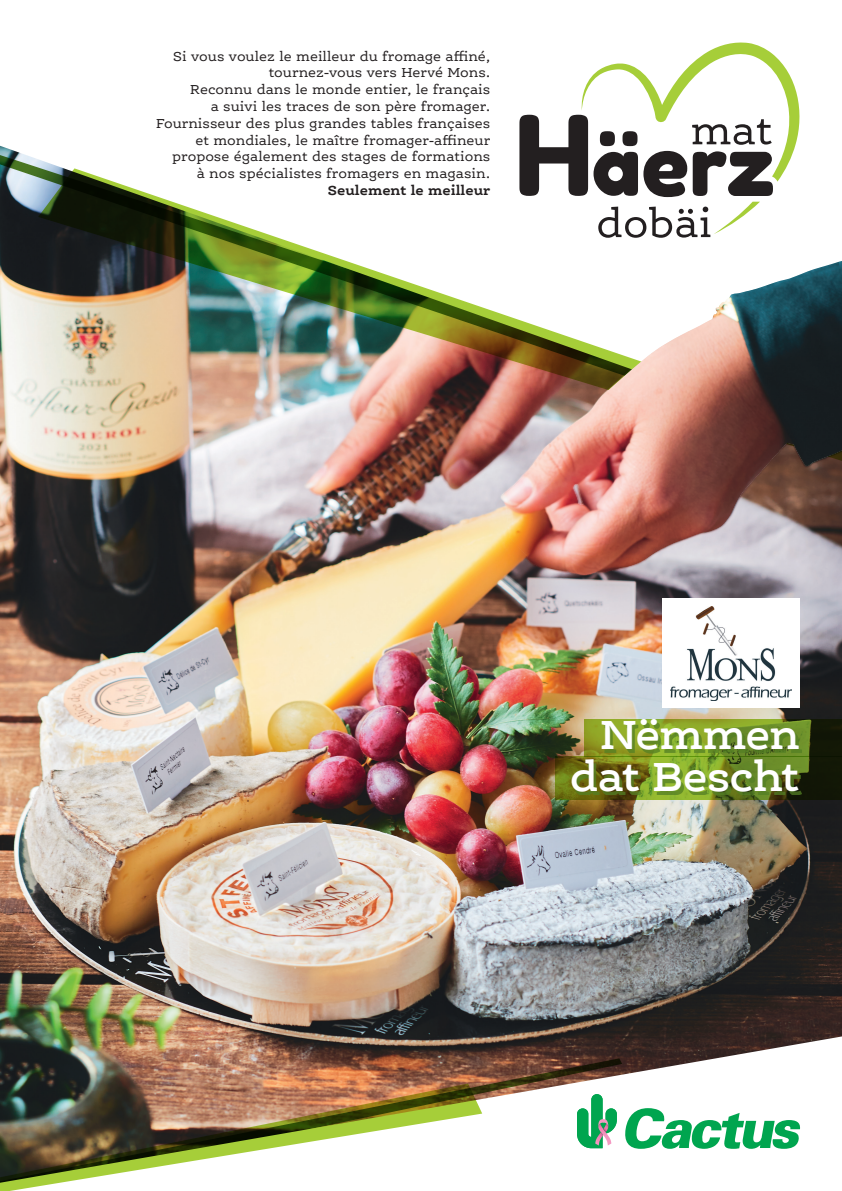
<style>
.page{position:relative;width:842px;height:1191px;background:#fff}
.page>*{position:absolute;margin:0;border:0;box-sizing:border-box;transform-origin:0 0}
.t1{font:600 43.4px/42px "Ernestine Pro";letter-spacing:-.025em;color:#fff;text-align:right}
.t2{font:14px/16.8px "Ernestine Pro";color:#231f20;text-align:right}
.t3{font:700 14px "Ernestine Pro";color:#231f20}
</style>
<div class="page">
<img style="left:0;top:444px;width:842px;height:592px">
<img style="left:0;top:1036px;width:842px;height:113px">
<img style="left:0;top:1083px;width:482px;height:108px">
<svg style="left:623px;top:1108px;width:178px;height:40px"></svg>
<svg style="left:0;top:145px;width:63px;height:299px"></svg>
<img style="left:38px;top:168px;width:463px;height:299px">
<svg style="left:519px;top:42px;width:281px;height:196px"></svg>
<svg style="left:585px;top:719px;width:257px;height:37px;fill:#141906"></svg>
<svg style="left:555px;top:756px;width:287px;height:44px"></svg>
<div style="left:575px;top:722px;width:227px;height:73px;background:#537f24;opacity:.75"></div>
<img style="left:501px;top:261px;width:341px;height:313px">
<svg style="left:577px;top:1094px;width:40px;height:54px"></svg>
<div style="left:662px;top:598px;width:137px;height:110px;background:#fff"></div>
<img style="left:670px;top:606px;width:121px;height:94px">
<p class="t2" style="left:156px;top:47px;width:336px">Si vous voulez le meilleur du fromage affiné, tournez-vous vers Hervé Mons.<br>Reconnu dans le monde entier, le français<br>a suivi les traces de son père fromager.<br>Fournisseur des plus grandes tables françaises et mondiales, le maître fromager-affineur propose également des stages de formations<br>à nos spécialistes fromagers en magasin.</p>
<p class="t3" style="left:328px;top:181px;width:164px">Seulement le meilleur</p>
<h1 class="t1" style="left:570px;top:712px;width:231px">Nëmmen dat Bescht</h1>
</div>
